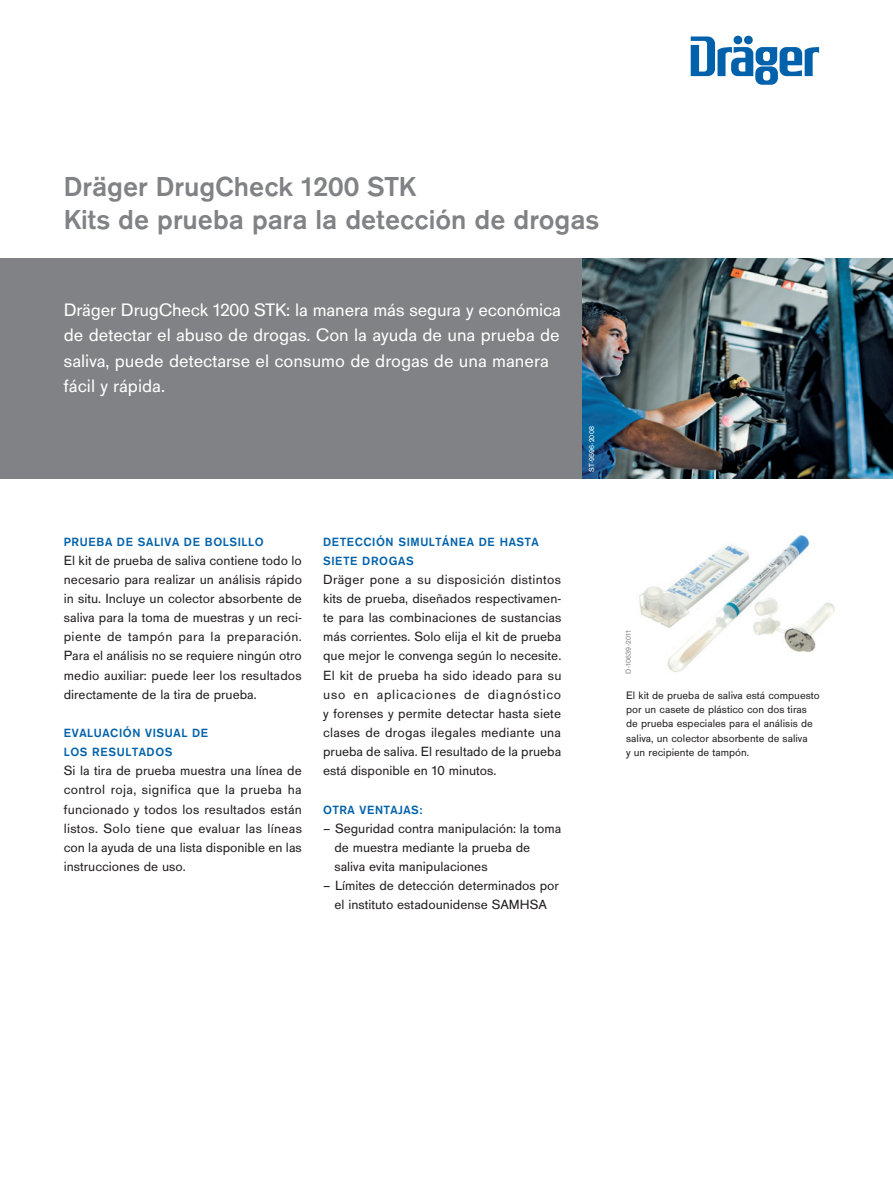
<style>
.page{position:relative;width:893px;height:1191px;background:#fff}
.page>*{position:absolute;margin:0;border:0;box-sizing:border-box;transform-origin:0 0}
.Titel{font:700 28.5px "Draeger San";color:#808285}
.Einleitungstext{font:18.75px/25.5px "Draeger San";color:#fff}
.Fließ_DraeSansReg_9{font:13.8px/19.2px "Draeger San";color:#231f20;text-align:justify}
.Zwischenüberschrift{font:700 12.3px/19.2px "Draeger San";letter-spacing:.05em;color:#0161aa}
.Fließ_DraeSansReg_9-2{font:700 12.3px/19.2px "Draeger San";letter-spacing:.05em;color:#0161aa}
.Bildunterschrift{font:11.25px/14.2px "Draeger San";color:#231f20}
.Bildnummer_Weiß{font:7.5px "Draeger San";letter-spacing:.025em;color:#fff}
.Bildnummer_60_Schwar{font:7.5px "Draeger San";letter-spacing:.025em;color:#808285}
</style>
<div class="page">
<div style="left:0;top:258px;width:625px;height:220px;background:#808285"></div>
<svg style="left:691px;top:36px;width:128px;height:49px"></svg>
<img style="left:583px;top:258px;width:310px;height:220px">
<img style="left:639px;top:535px;width:196px;height:138px">
<p class="Titel" style="left:64px;top:171px;width:354px">Dräger DrugCheck 1200 STK</p>
<p class="Titel" style="left:64px;top:204px;width:537px">Kits de prueba para la detección de drogas</p>
<p class="Einleitungstext" style="left:64px;top:297px;width:499px">Dräger DrugCheck 1200 STK: la manera más segura y económica de detectar el abuso de drogas. Con la ayuda de una prueba de saliva, puede detectarse el consumo de drogas de una manera fácil y rápida.</p>
<p class="Zwischenüberschrift" style="left:64px;top:532px;width:201px">PRUEBA DE SALIVA DE BOLSILLO</p>
<p class="Fließ_DraeSansReg_9" style="left:64px;top:550px;width:240px">El kit de prueba de saliva contiene todo lo necesario para realizar un análisis rápido in situ. Incluye un colector absorbente de saliva para la toma de muestras y un reci&shy;piente de tampón para la preparación.<br>Para el análisis no se requiere ningún otro medio auxiliar: puede leer los resultados directamente de la tira de prueba.</p>
<p class="Zwischenüberschrift" style="left:64px;top:723px;width:146px">EVALUACIÓN VISUAL DE<br>LOS RESULTADOS</p>
<p class="Fließ_DraeSansReg_9" style="left:64px;top:761px;width:240px">Si la tira de prueba muestra una línea de control roja, significa que la prueba ha funcionado y todos los resultados están listos. Solo tiene que evaluar las líneas con la ayuda de una lista disponible en las instrucciones de uso.</p>
<p class="Fließ_DraeSansReg_9-2" style="left:323px;top:532px;width:217px">DETECCIÓN SIMULTÁNEA DE HASTA<br>SIETE DROGAS</p>
<p class="Fließ_DraeSansReg_9" style="left:323px;top:570px;width:240px">Dräger pone a su disposición distintos kits de prueba, diseñados respectivamen&shy;te para las combinaciones de sustancias más corrientes. Solo elija el kit de prueba que mejor le convenga según lo necesite.<br>El kit de prueba ha sido ideado para su uso en aplicaciones de diagnóstico y forenses y permite detectar hasta siete clases de drogas ilegales mediante una prueba de saliva. El resultado de la prueba está disponible en 10 minutos.</p>
<p class="Zwischenüberschrift" style="left:323px;top:800px;width:101px">OTRA VENTAJAS:</p>
<p class="Fließ_DraeSansReg_9" style="left:334px;top:818px;width:228px;text-align:left;text-indent:-11px">– Seguridad contra manipulación: la toma de muestra mediante la prueba de saliva evita manipulaciones</p>
<p class="Fließ_DraeSansReg_9" style="left:323px;top:876px;width:237px;text-align:center">– Límites de detección determinados por el instituto estadounidense SAMHSA</p>
<p class="Bildnummer_Weiß" style="left:588px;top:472px;width:47px;rotate:-90deg">ST-9596-2008</p>
<p class="Bildnummer_60_Schwar" style="left:624px;top:673px;width:45px;rotate:-90deg">D-10639-2011</p>
<p class="Bildunterschrift" style="left:626px;top:688px;width:195px">El kit de prueba de saliva está compuesto por un casete de plástico con dos tiras de prueba especiales para el análisis de saliva, un colector absorbente de saliva<br>y un recipiente de tampón.</p>
</div>
